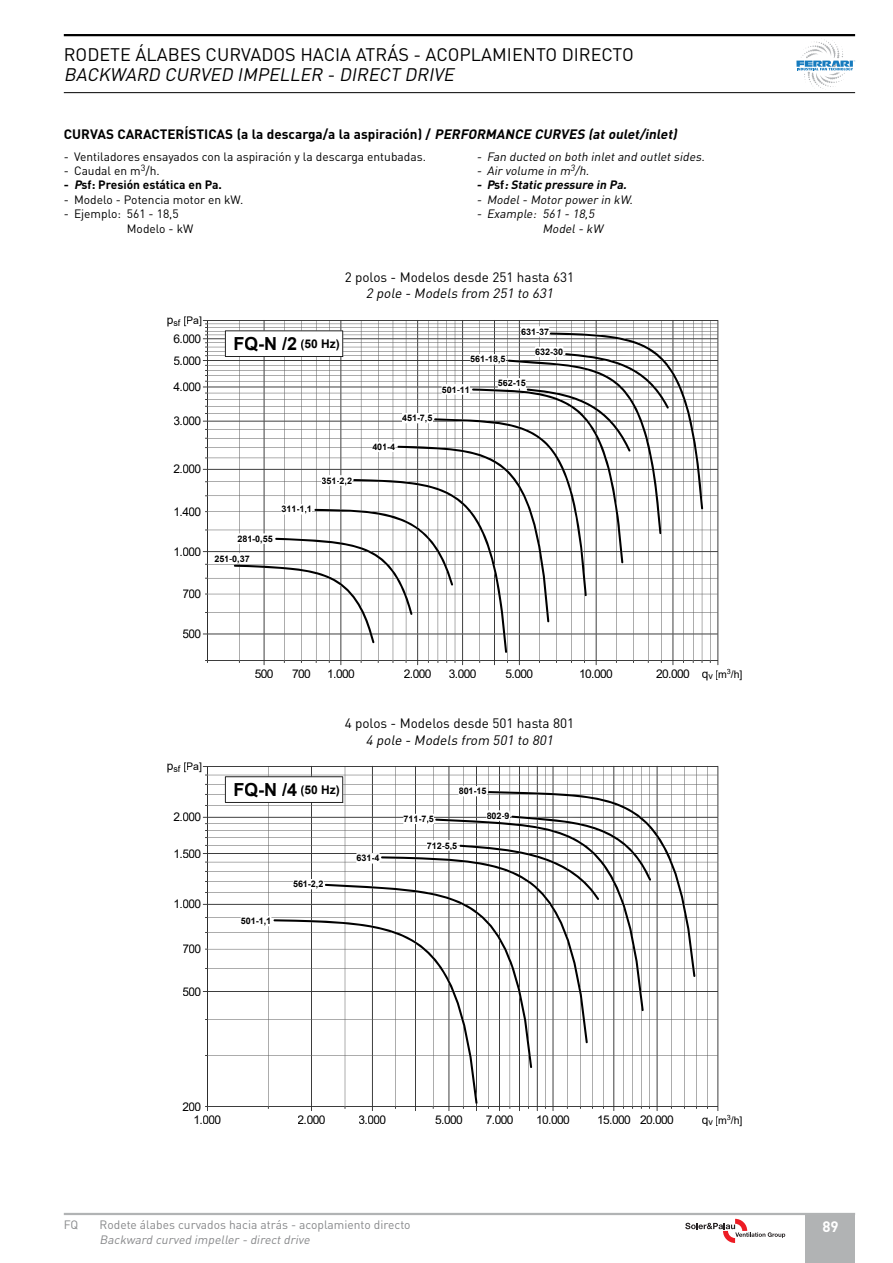
<style>
.page{position:relative;width:893px;height:1263px;background:#fff}
.page>*{position:absolute;margin:0;border:0;box-sizing:border-box;transform-origin:0 0}
.t1{font:18px "DIN";color:#000}
.t2{font:italic 18px "DIN";color:#000}
.t3{font:18px "Arial+A7+PNF0+A0.000000";color:#000}
.t4{font:700 15px "DIN";color:#fff}
.t5{font:700 13.5px "DIN";color:#000}
.t6{font:13.5px "DIN";color:#000}
.t7{font:italic 13.5px "DIN";color:#000}
.t8{font:12px "Arial+A0+PNF0+A0.000000";letter-spacing:-.055em;color:#000}
.t9{font:12px/14.4px "DIN";color:#000}
.t10{font:italic 12px/14.4px "DIN";color:#000}
.t11{font:12px "DIN";color:#87888a}
.t12{font:italic 12px "DIN";color:#87888a}
.t13{font:700 12px "DIN";color:#000}
.t14{font:italic 700 12px "DIN";color:#000}
.t15{font:10.5px "Arial+A0+PNF0+A0.000000";color:#000}
.t16{font:9px/19.8px "Arial+A7+PNF0+A0.000000";letter-spacing:-.005em;color:#000}
.s1{font-style:italic}
.s2{font-style:normal}
.s3{font-size:12px}
.s4{font-size:10.5px}
</style>
<div class="page">
<hr style="left:64px;top:1213px;width:791px;height:2px;background:#b1b3b4">
<hr style="left:64px;top:34px;width:791px;height:2px;background:#000">
<hr style="left:64px;top:92px;width:791px;height:1px;background:#000">
<svg style="left:796px;top:39px;width:59px;height:50px"></svg>
<svg style="left:685px;top:1219px;width:100px;height:24px"></svg>
<svg style="left:203px;top:320px;width:515px;height:345px"></svg>
<svg style="left:203px;top:766px;width:515px;height:345px"></svg>
<div style="left:805px;top:1214px;width:50px;height:49px;background:#b1b3b4"></div>
<h1 class="t1" style="left:64px;top:48px;width:571px">RODETE ÁLABES CURVADOS HACIA ATRÁS - ACOPLAMIENTO DIRECTO</h1>
<h1 class="t2" style="left:64px;top:68px;width:395px">BACKWARD CURVED IMPELLER - DIRECT DRIVE</h1>
<p class="t5" style="left:64px;top:129px;width:617px">CURVAS CARACTERÍSTICAS (a la descarga/a la aspiración) / <span class="s1">PERFORMANCE CURVES (at oulet/inlet)</span></p>
<p class="t9" style="left:64px;top:151px;width:363px">- Ventiladores ensayados con la aspiración y la descarga entubadas.</p>
<p class="t9" style="left:64px;top:165px;width:97px">- Caudal en m<sup>3</sup>/h.</p>
<p class="t13" style="left:64px;top:181px;width:160px">- <span class="s1">P</span>sf: Presión estática en Pa.</p>
<p class="t9" style="left:64px;top:194px;width:181px">- Modelo - Potencia motor en kW.</p>
<p class="t9" style="left:127px;top:208px;width:68px;text-indent:-63px">- Ejemplo: 561 - 18,5<br>Modelo - kW</p>
<p class="t10" style="left:476px;top:151px;width:232px">- Fan ducted on both inlet and outlet sides.</p>
<p class="t10" style="left:476px;top:165px;width:116px">- Air volume in m<sup>3</sup>/h.</p>
<p class="t14" style="left:476px;top:181px;width:153px">- P<span class="s2">s f</span> : Static pressure in Pa.</p>
<p class="t10" style="left:476px;top:194px;width:160px">- Model - Motor power in kW.</p>
<p class="t10" style="left:542px;top:208px;width:64px;text-indent:-66px">- Example: 561 - 18,5<br>Model - kW</p>
<p class="t15" style="left:167px;top:315px;width:37px"><span class="s3">p</span><sub>sf</sub> [Pa]</p>
<p class="t8" style="left:173px;top:332px;width:29px">6.000</p>
<p class="t8" style="left:173px;top:354px;width:29px">5.000</p>
<p class="t8" style="left:173px;top:380px;width:29px">4.000</p>
<p class="t8" style="left:173px;top:414px;width:29px">3.000</p>
<p class="t8" style="left:173px;top:463px;width:29px">2.000</p>
<p class="t8" style="left:173px;top:505px;width:29px">1.400</p>
<p class="t8" style="left:173px;top:545px;width:29px">1.000</p>
<p class="t8" style="left:182px;top:587px;width:20px">700</p>
<p class="t8" style="left:182px;top:627px;width:20px">500</p>
<p class="t6" style="left:344px;top:272px;width:231px">2 polos - Modelos desde 251 hasta 631</p>
<p class="t7" style="left:366px;top:288px;width:191px">2 pole - Models from 251 to 631</p>
<h1 class="t3" style="left:233px;top:334px;width:108px">FQ-N /2 <span class="s3">(50 Hz)</span></h1>
<p class="t16" style="left:214px;top:529px;width:60px;text-indent:23px">281-0,55<br>251-0,37</p>
<p class="t16" style="left:281px;top:499px;width:32px">311-1,1</p>
<p class="t16" style="left:321px;top:471px;width:32px">351-2,2</p>
<p class="t16" style="left:402px;top:408px;width:32px">451-7,5</p>
<p class="t16" style="left:372px;top:437px;width:24px">401-4</p>
<p class="t16" style="left:470px;top:349px;width:37px">561-18,5</p>
<p class="t16" style="left:521px;top:322px;width:29px">631-37</p>
<p class="t16" style="left:535px;top:342px;width:29px">632-30</p>
<p class="t16" style="left:442px;top:380px;width:29px">501-11</p>
<p class="t16" style="left:498px;top:373px;width:29px">562-15</p>
<p class="t8" style="left:255px;top:667px;width:20px">500</p>
<p class="t8" style="left:327px;top:667px;width:29px">1.000</p>
<p class="t8" style="left:404px;top:667px;width:29px">2.000</p>
<p class="t8" style="left:449px;top:667px;width:29px">3.000</p>
<p class="t8" style="left:505px;top:667px;width:29px">5.000</p>
<p class="t8" style="left:579px;top:667px;width:35px">10.000</p>
<p class="t8" style="left:656px;top:667px;width:76px">20.000 q<sub>v</sub> <span class="s4">[m</span><sup>3</sup></p>
<p class="t8" style="left:292px;top:667px;width:20px">700</p>
<p class="t15" style="left:731px;top:668px;width:13px">/h]</p>
<p class="t15" style="left:167px;top:761px;width:37px"><span class="s3">p</span><sub>sf</sub> [Pa]</p>
<p class="t8" style="left:173px;top:811px;width:29px">2.000</p>
<p class="t8" style="left:173px;top:847px;width:29px">1.500</p>
<p class="t8" style="left:173px;top:898px;width:29px">1.000</p>
<p class="t8" style="left:182px;top:942px;width:20px">700</p>
<p class="t8" style="left:182px;top:985px;width:20px">500</p>
<p class="t6" style="left:344px;top:719px;width:231px">4 polos - Modelos desde 501 hasta 801</p>
<p class="t7" style="left:366px;top:735px;width:191px">4 pole - Models from 501 to 801</p>
<h1 class="t3" style="left:233px;top:780px;width:108px">FQ-N /4 <span class="s3">(50 Hz)</span></h1>
<p class="t16" style="left:458px;top:781px;width:29px">801-15</p>
<p class="t16" style="left:241px;top:911px;width:32px">501-1,1</p>
<p class="t16" style="left:293px;top:874px;width:32px">561-2,2</p>
<p class="t16" style="left:356px;top:848px;width:24px">631-4</p>
<p class="t16" style="left:403px;top:809px;width:32px">711-7,5</p>
<p class="t16" style="left:427px;top:835px;width:32px">712-5,5</p>
<p class="t16" style="left:486px;top:806px;width:24px">802-9</p>
<p class="t8" style="left:182px;top:1100px;width:20px">200</p>
<p class="t8" style="left:193px;top:1113px;width:29px">1.000</p>
<p class="t8" style="left:297px;top:1113px;width:29px">2.000</p>
<p class="t8" style="left:358px;top:1113px;width:29px">3.000</p>
<p class="t8" style="left:435px;top:1113px;width:29px">5.000</p>
<p class="t8" style="left:485px;top:1113px;width:29px">7.000</p>
<p class="t8" style="left:536px;top:1113px;width:35px">10.000</p>
<p class="t8" style="left:597px;top:1113px;width:78px">15.000 20.000</p>
<p class="t15" style="left:701px;top:1114px;width:42px"><span class="s3">q</span><sub>v</sub> [m<sup>3</sup>/h]</p>
<p class="t11" style="left:64px;top:1221px;width:16px">FQ</p>
<p class="t11" style="left:100px;top:1221px;width:312px">Rodete álabes curvados hacia atrás - acoplamiento directo</p>
<p class="t12" style="left:100px;top:1235px;width:214px">Backward curved impeller - direct drive</p>
<p class="t4" style="left:822px;top:1221px;width:18px">89</p>
</div>
